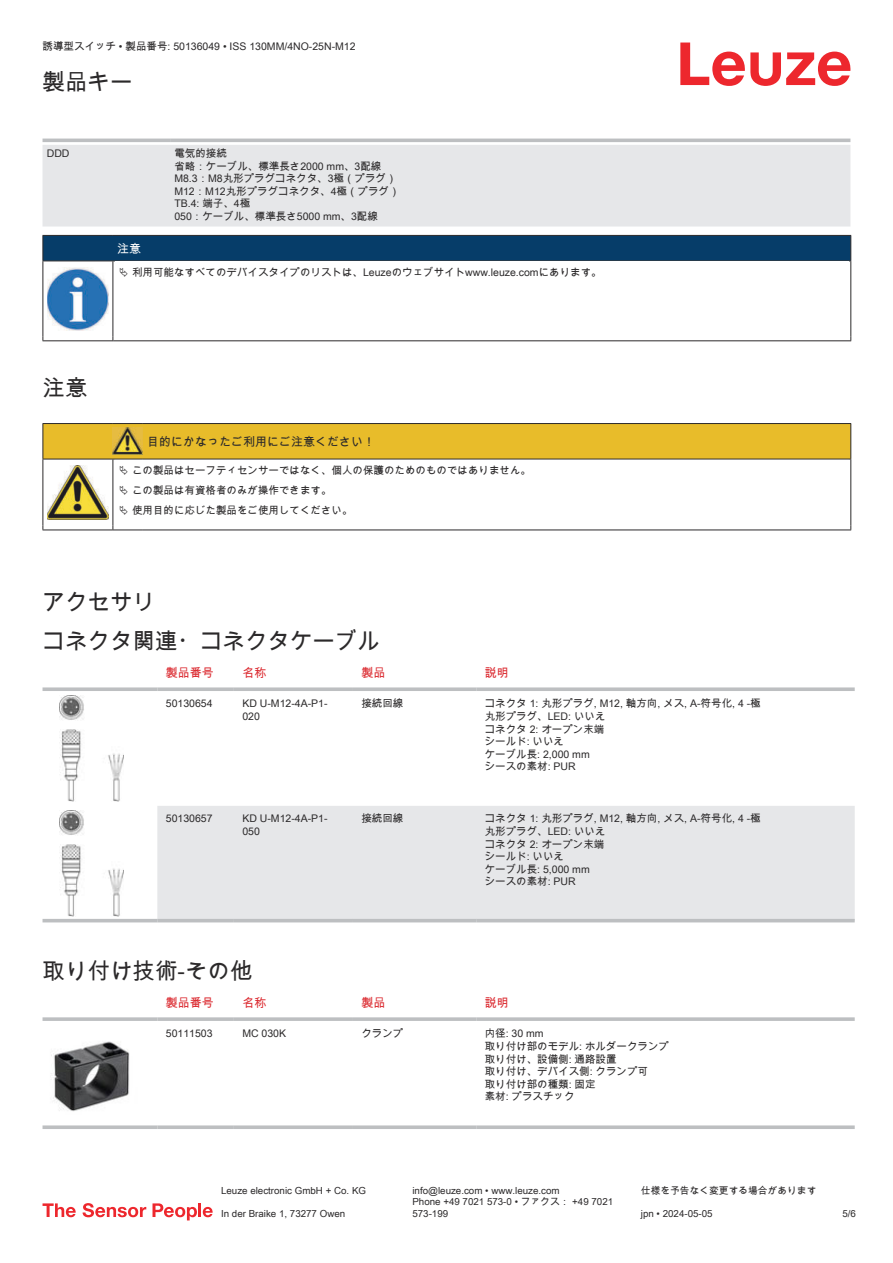
<style>
.page{position:relative;width:893px;height:1263px;background:#fff}
.page>*{position:absolute;margin:0;border:0;box-sizing:border-box;transform-origin:0 0}
.t1{font:22.5px/38.7px "Arial Unicode MS";color:#2b292a}
.t2{font:12px "Arial Unicode MS";color:#db2a30}
.t3{font:12px "Arial Unicode MS";color:#2b292a}
.t4{font:12px "Arial Unicode MS";color:#fff}
.t5{font:10.5px/12.6px "Arial Unicode MS";color:#2b292a}
.t6{font:9.75px/11.7px "Arial Unicode MS";color:#2b292a}
</style>
<div class="page">
<svg style="left:680px;top:43px;width:170px;height:43px"></svg>
<svg style="left:43px;top:138px;width:807px;height:1px"></svg>
<div style="left:43px;top:145px;width:807px;height:82px;background:#e6e7e9"></div>
<hr style="left:43px;top:139px;width:127px;height:3px;background:#bdbfc1">
<hr style="left:170px;top:139px;width:680px;height:3px;background:#bdbfc1">
<div style="left:157px;top:806px;width:698px;height:113px;background:#e6e7e9"></div>
<svg style="left:43px;top:687px;width:114px;height:4px"></svg>
<svg style="left:157px;top:687px;width:77px;height:4px"></svg>
<svg style="left:234px;top:687px;width:119px;height:4px"></svg>
<svg style="left:353px;top:687px;width:123px;height:4px"></svg>
<svg style="left:476px;top:687px;width:379px;height:4px;background:#c4c6c8"></svg>
<hr style="left:43px;top:919px;width:114px;height:3px;background:#bdbfc1">
<hr style="left:157px;top:919px;width:77px;height:3px;background:#bdbfc1">
<hr style="left:234px;top:919px;width:119px;height:3px;background:#bdbfc1">
<hr style="left:353px;top:919px;width:123px;height:3px;background:#bdbfc1">
<hr style="left:476px;top:919px;width:379px;height:3px;background:#bdbfc1">
<img style="left:59px;top:695px;width:65px;height:106px">
<img style="left:59px;top:810px;width:65px;height:106px">
<svg style="left:43px;top:1017px;width:114px;height:4px"></svg>
<svg style="left:157px;top:1017px;width:77px;height:4px"></svg>
<svg style="left:234px;top:1017px;width:119px;height:4px"></svg>
<svg style="left:353px;top:1017px;width:123px;height:4px"></svg>
<svg style="left:476px;top:1017px;width:379px;height:4px;background:#c3c5c7"></svg>
<svg style="left:43px;top:1125px;width:114px;height:4px"></svg>
<svg style="left:157px;top:1125px;width:77px;height:4px"></svg>
<svg style="left:234px;top:1125px;width:119px;height:4px"></svg>
<svg style="left:353px;top:1125px;width:123px;height:4px"></svg>
<svg style="left:476px;top:1125px;width:379px;height:4px;background:#c4c6c8"></svg>
<img style="left:51px;top:1041px;width:79px;height:71px">
<svg style="left:43px;top:1203px;width:33px;height:14px"></svg>
<svg style="left:83px;top:1203px;width:63px;height:14px"></svg>
<svg style="left:153px;top:1203px;width:44px;height:17px"></svg>
<hr style="left:198px;top:1203px;width:3px;height:14px;background:#ed272d">
<svg style="left:203px;top:1207px;width:10px;height:10px"></svg>
<hr style="left:43px;top:261px;width:70px;height:1px;background:#2b292a">
<svg style="left:43px;top:235px;width:808px;height:26px;background:#083c65"></svg>
<hr style="left:113px;top:261px;width:738px;height:1px;background:#2b292a">
<hr style="left:43px;top:261px;width:1px;height:75px;background:#2b292a">
<hr style="left:113px;top:261px;width:1px;height:75px;background:#2b292a">
<hr style="left:850px;top:261px;width:1px;height:75px;background:#2b292a">
<hr style="left:43px;top:340px;width:70px;height:1px;background:#2b292a">
<hr style="left:113px;top:340px;width:738px;height:1px;background:#2b292a">
<img style="left:47px;top:267px;width:61px;height:63px">
<hr style="left:43px;top:530px;width:70px;height:1px;background:#2b292a">
<hr style="left:113px;top:530px;width:30px;height:1px;background:#2b292a">
<hr style="left:143px;top:530px;width:708px;height:1px;background:#2b292a">
<svg style="left:43px;top:423px;width:808px;height:107px"></svg>
<p class="t5" style="left:43px;top:40px;width:315px">誘導型スイッチ • 製品番号: 50136049 • ISS 130MM/4NO-25N-M12</p>
<h1 class="t1" style="left:43px;top:62px;width:91px">製品キー</h1>
<p class="t5" style="left:47px;top:147px;width:24px">DDD</p>
<p class="t5" style="left:174px;top:147px;width:227px">電気的接続<br>省略：ケーブル、標準長さ2000 mm、3配線<br>M8.3：M8丸形プラグコネクタ、3極（プラグ）<br>M12：M12丸形プラグコネクタ、4極（プラグ）<br>TB.4: 端子、4極<br>050：ケーブル、標準長さ5000 mm、3配線</p>
<p class="t4" style="left:117px;top:240px;width:25px">注意</p>
<p class="t5" style="left:132px;top:265px;width:471px">利用可能なすべてのデバイスタイプのリストは、Leuzeのウェブサイトwww.leuze.comにあります。</p>
<h1 class="t1" style="left:43px;top:368px;width:46px">注意</h1>
<p class="t3" style="left:147px;top:433px;width:229px">目的にかなったご利用にご注意ください！</p>
<p class="t5" style="left:132px;top:460px;width:400px;line-height:20.2px">この製品はセーフティセンサーではなく、個人の保護のためのものではありません。この製品は有資格者のみが操作できます。<br>使用目的に応じた製品をご使用してください。</p>
<h1 class="t1" style="left:43px;top:583px;width:339px">アクセサリ<br>コネクタ関連・コネクタケーブル</h1>
<p class="t2" style="left:166px;top:664px;width:49px">製品番号</p>
<p class="t2" style="left:242px;top:664px;width:25px">名称</p>
<p class="t2" style="left:361px;top:664px;width:25px">製品</p>
<p class="t2" style="left:485px;top:664px;width:25px">説明</p>
<p class="t5" style="left:166px;top:697px;width:48px">50130654</p>
<p class="t5" style="left:242px;top:697px;width:87px">KD U-M12-4A-P1-<br>020</p>
<p class="t5" style="left:361px;top:697px;width:43px">接続回線</p>
<p class="t5" style="left:485px;top:697px;width:277px">コネクタ 1: 丸形プラグ, M12, 軸方向, メス, A-符号化, 4 -極丸形プラグ、LED: いいえ<br>コネクタ 2: オープン末端<br>シールド: いいえ<br>ケーブル長: 2,000 mm<br>シースの素材: PUR</p>
<p class="t5" style="left:166px;top:812px;width:48px">50130657</p>
<p class="t5" style="left:242px;top:812px;width:87px">KD U-M12-4A-P1-<br>050</p>
<p class="t5" style="left:361px;top:812px;width:43px">接続回線</p>
<p class="t5" style="left:485px;top:812px;width:277px">コネクタ 1: 丸形プラグ, M12, 軸方向, メス, A-符号化, 4 -極丸形プラグ、LED: いいえ<br>コネクタ 2: オープン末端<br>シールド: いいえ<br>ケーブル長: 5,000 mm<br>シースの素材: PUR</p>
<h1 class="t1" style="left:43px;top:951px;width:211px">取り付け技術-その他</h1>
<p class="t2" style="left:166px;top:993px;width:49px">製品番号</p>
<p class="t2" style="left:242px;top:993px;width:25px">名称</p>
<p class="t2" style="left:361px;top:993px;width:25px">製品</p>
<p class="t2" style="left:485px;top:993px;width:25px">説明</p>
<p class="t5" style="left:166px;top:1027px;width:48px">50111503</p>
<p class="t5" style="left:242px;top:1027px;width:45px">MC 030K</p>
<p class="t5" style="left:361px;top:1027px;width:43px">クランプ</p>
<p class="t5" style="left:485px;top:1027px;width:186px">内径: 30 mm<br>取り付け部のモデル: ホルダークランプ取り付け、設備側: 通路設置<br>取り付け、デバイス側: クランプ可<br>取り付け部の種類: 固定<br>素材: プラスチック</p>
<p class="t6" style="left:221px;top:1184px;width:146px">Leuze electronic GmbH + Co. KG</p>
<p class="t6" style="left:412px;top:1184px;width:149px">info@leuze.com • www.leuze.com</p>
<p class="t6" style="left:641px;top:1184px;width:177px">仕様を予告なく変更する場合があります</p>
<p class="t6" style="left:221px;top:1207px;width:126px">In der Braike 1, 73277 Owen</p>
<p class="t6" style="left:412px;top:1196px;width:202px">Phone +49 7021 573-0 • ファクス： +49 7021<br>573-199</p>
<p class="t6" style="left:641px;top:1207px;width:73px">jpn • 2024-05-05</p>
<p class="t6" style="left:842px;top:1207px;width:15px">5/6</p>
</div>
